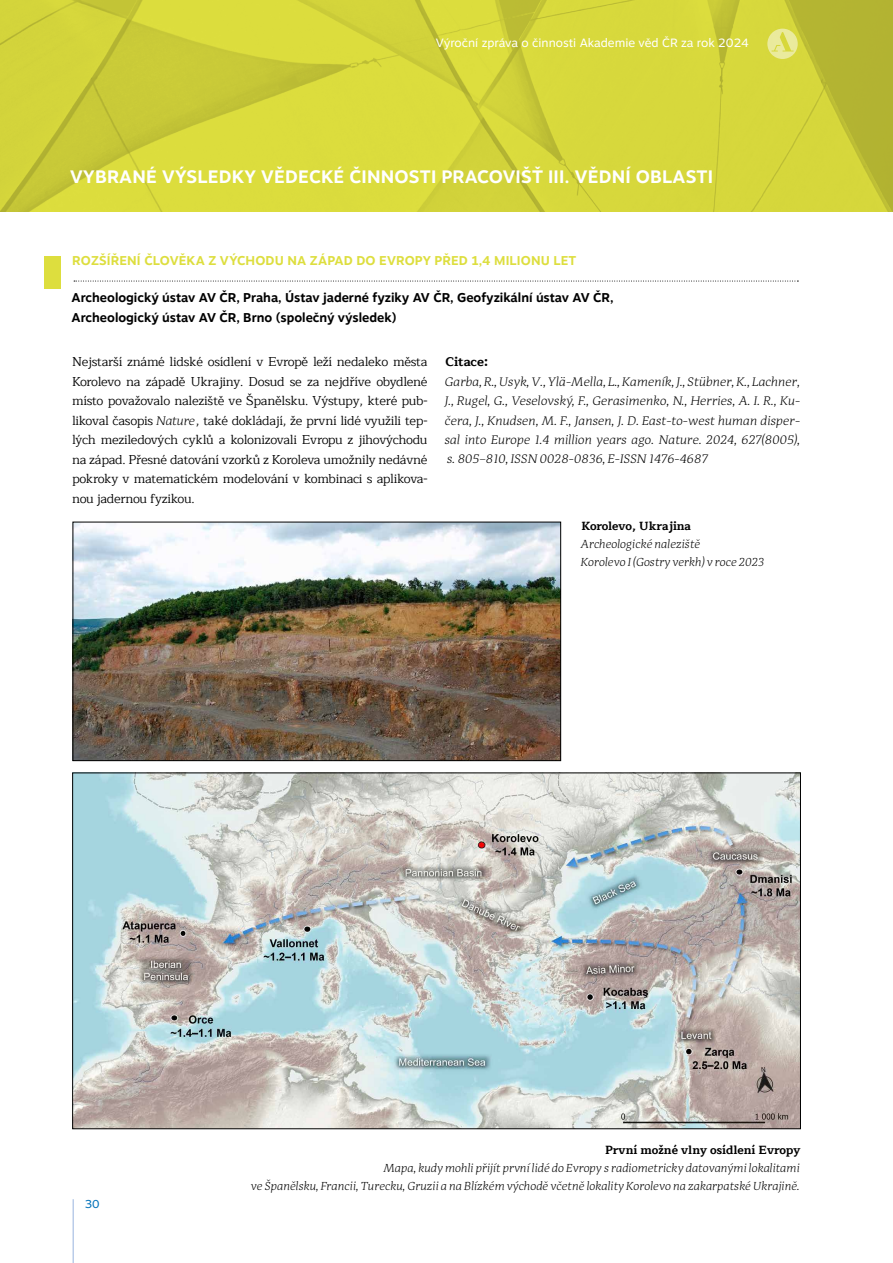
<style>
.page{position:relative;width:893px;height:1263px;background:#fff}
.page>*{position:absolute;margin:0;border:0;box-sizing:border-box;transform-origin:0 0}
.t1{font:700 18px "Motiva Sans";letter-spacing:.01em;color:#fff}
.t2{font:12.75px/19.5px "Maitree";letter-spacing:-.02em;color:#000;text-align:justify}
.t3{font:italic 300 12.75px/19.5px "Adagio Serif";color:#000;text-align:justify}
.t4{font:700 12.75px/19.5px "Motiva Sans";color:#000}
.t5{font:700 12.75px "Motiva Sans";letter-spacing:.01em;color:#ddde3e}
.t6{font:700 12.75px "Maitree";color:#000}
.t7{font:italic 300 12px/18px "Adagio Serif";color:#000}
.t8{font:700 12px "Maitree";color:#000}
.t9{font:12px "Motiva Sans";color:#fff}
.t10{font:11.4px "Motiva Sans";color:#0071b9}
.s1{font-family:"Adagio Serif";font-weight:300;font-style:italic}
</style>
<div class="page">
<hr style="left:73px;top:1199px;width:1px;height:64px;background:#98b3de">
<img style="left:0;top:0;width:893px;height:211px">
<svg style="left:767px;top:29px;width:31px;height:30px"></svg>
<div style="left:44px;top:256px;width:17px;height:32px;background:#ddde3e"></div>
<svg style="left:74px;top:281px;width:724px;height:1px"></svg>
<img style="left:74px;top:774px;width:725px;height:353px">
<img style="left:75px;top:524px;width:484px;height:235px">
<div style="left:73px;top:522px;width:488px;height:239px;border:1px solid #000"></div>
<p class="t9" style="left:436px;top:34px;width:315px">Výroční zpráva o činnosti Akademie věd ČR za rok 2024</p>
<h1 class="t1" style="left:70px;top:163px;width:645px">VYBRANÉ VÝSLEDKY VĚDECKÉ ČINNOSTI PRACOVIŠŤ III. VĚDNÍ OBLASTI</h1>
<p class="t5" style="left:72px;top:252px;width:506px">ROZŠÍŘENÍ ČLOVĚKA Z VÝCHODU NA ZÁPAD DO EVROPY PŘED 1,4 MILIONU LET</p>
<p class="t4" style="left:72px;top:288px;width:543px">Archeologický ústav AV ČR, Praha, Ústav jaderné fyziky AV ČR, Geofyzikální ústav AV ČR,<br>Archeologický ústav AV ČR, Brno (společný výsledek)</p>
<p class="t2" style="left:72px;top:352px;width:357px">Nejstarší známé lidské osídlení v Evropě leží nedaleko města Korolevo na západě Ukrajiny. Dosud se za nejdříve obydlené místo považovalo naleziště ve Španělsku. Výstupy, které pub&shy;likoval časopis <span class="s1">Nature</span>, také dokládají, že první lidé využili tep&shy;lých meziledových cyklů a kolonizovali Evropu z jihovýchodu na západ. Přesné datování vzorků z Koroleva umožnily nedávné pokroky v matematickém modelování v kombinaci s aplikova&shy;nou jadernou fyzikou.</p>
<p class="t6" style="left:445px;top:351px;width:44px">Citace:</p>
<p class="t3" style="left:445px;top:371px;width:357px">Garba, R., Usyk, V., Ylä-Mella, L., Kameník, J., Stübner, K., Lachner, J., Rugel, G., Veselovský, F., Gerasimenko, N., Herries, A. I. R., Ku&shy;čera, J., Knudsen, M. F., Jansen, J. D. East-to-west human disper&shy;sal into Europe 1.4 million years ago. Nature. 2024, 627(8005), s. 805–810, ISSN 0028-0836, E-ISSN 1476-4687</p>
<p class="t8" style="left:581px;top:516px;width:111px">Korolevo, Ukrajina</p>
<p class="t7" style="left:581px;top:535px;width:185px">Archeologické naleziště<br>Korolevo I (Gostry verkh) v roce 2023</p>
<p class="t10" style="left:85px;top:1195px;width:16px">30</p>
<p class="t8" style="left:605px;top:1140px;width:197px">První možné vlny osídlení Evropy</p>
<p class="t7" style="left:252px;top:1159px;width:550px;text-align:right">Mapa, kudy mohli přijít první lidé do Evropy s radiometricky datovanými lokalitami<br>ve Španělsku, Francii, Turecku, Gruzii a na Blízkém východě včetně lokality Korolevo na zakarpatské Ukrajině.</p>
</div>
